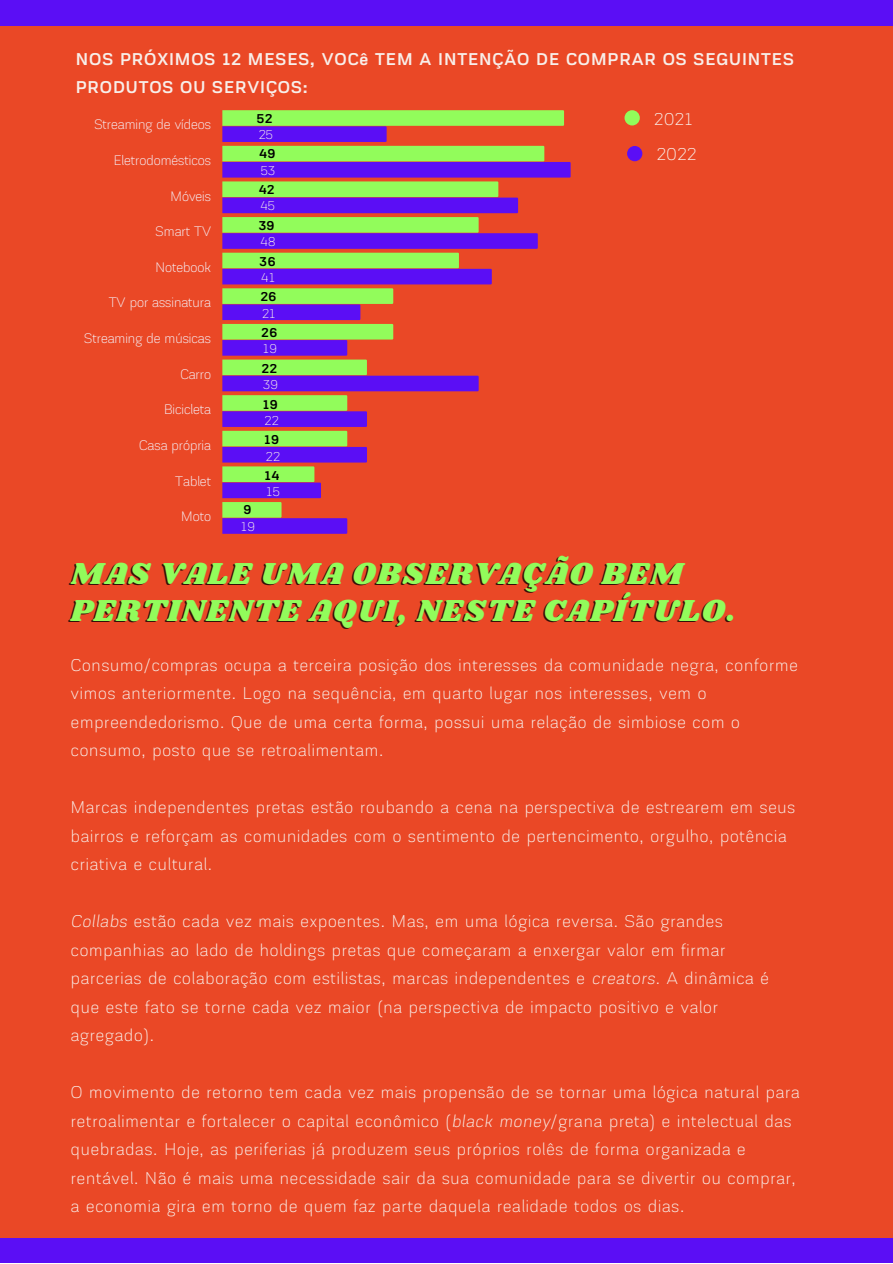
<style>
.page{position:relative;width:893px;height:1264px;background:#fff}
.page>*{position:absolute;margin:0;border:0;box-sizing:border-box;transform-origin:0 0}
.t1{font:31.5px/37px "Shrikhand";letter-spacing:.05em;color:rgb(0 0 0/.78)}
.t2{font:18px/28.5px "Akzentica 4 F Light";letter-spacing:.05em;color:#f8efea}
.t3{font:700 18px/28px "Akzentica 4 F Semi";letter-spacing:.05em;color:#f8efea}
.t4{font:14.55px "Akzentica 4 F Light";color:#f4f0f7}
.t5{font:13.5px "Akzentica 4 F Light";letter-spacing:.05em;color:#f8efea}
.t6{font:700 13.5px "Akzentica 4 F Semi";letter-spacing:.05em;color:#000}
.s1{font-style:italic}
</style>
<div class="page">
<div style="left:0;top:0;width:892px;height:1262px;background:#5b0ef5"></div>
<div style="left:0;top:26px;width:892px;height:1211px;background:#ea4826"></div>
<svg style="left:222px;top:110px;width:348px;height:424px"></svg>
<div style="left:624px;top:110px;width:15px;height:15px;background:#92fc5b;border-radius:50%"></div>
<div style="left:627px;top:146px;width:15px;height:15px;background:#5b0ef5;border-radius:50%"></div>
<p class="t3" style="left:76px;top:46px;width:719px">NOS PRÓXIMOS 12 MESES, VOCê TEM A INTENÇÃO DE COMPRAR OS SEGUINTES<br>PRODUTOS OU SERVIÇOS:</p>
<p class="t4" style="left:94px;top:119px;width:118px">Streaming de vídeos</p>
<p class="t4" style="left:114px;top:155px;width:99px">Eletrodomésticos</p>
<p class="t4" style="left:170px;top:190px;width:42px">Móveis</p>
<p class="t4" style="left:156px;top:226px;width:57px">Smart TV</p>
<p class="t4" style="left:155px;top:261px;width:57px">Notebook</p>
<p class="t4" style="left:109px;top:297px;width:104px">TV por assinatura</p>
<p class="t4" style="left:84px;top:333px;width:128px">Streaming de músicas</p>
<p class="t4" style="left:180px;top:368px;width:32px">Carro</p>
<p class="t4" style="left:164px;top:404px;width:48px">Bicicleta</p>
<p class="t4" style="left:139px;top:439px;width:73px">Casa própria</p>
<p class="t4" style="left:175px;top:475px;width:37px">Tablet</p>
<p class="t4" style="left:181px;top:511px;width:31px">Moto</p>
<p class="t6" style="left:257px;top:113px;width:17px">52</p>
<p class="t5" style="left:259px;top:129px;width:15px">25</p>
<p class="t2" style="left:654px;top:106px;width:40px">2021</p>
<p class="t6" style="left:259px;top:149px;width:17px">49</p>
<p class="t2" style="left:657px;top:142px;width:41px">2022</p>
<p class="t5" style="left:261px;top:165px;width:15px">53</p>
<p class="t6" style="left:259px;top:185px;width:17px">42</p>
<p class="t5" style="left:261px;top:201px;width:16px">45</p>
<p class="t6" style="left:259px;top:220px;width:17px">39</p>
<p class="t5" style="left:261px;top:237px;width:16px">48</p>
<p class="t6" style="left:260px;top:256px;width:17px">36</p>
<p class="t5" style="left:261px;top:272px;width:15px">41</p>
<p class="t6" style="left:261px;top:292px;width:17px">26</p>
<p class="t5" style="left:262px;top:308px;width:15px">21</p>
<p class="t6" style="left:261px;top:327px;width:17px">26</p>
<p class="t5" style="left:263px;top:344px;width:15px">19</p>
<p class="t6" style="left:262px;top:363px;width:17px">22</p>
<p class="t5" style="left:263px;top:380px;width:16px">39</p>
<p class="t6" style="left:263px;top:399px;width:16px">19</p>
<p class="t5" style="left:265px;top:415px;width:15px">22</p>
<p class="t6" style="left:264px;top:435px;width:16px">19</p>
<p class="t5" style="left:266px;top:451px;width:15px">22</p>
<p class="t6" style="left:265px;top:470px;width:16px">14</p>
<p class="t5" style="left:266px;top:487px;width:15px">15</p>
<p class="t6" style="left:244px;top:505px;width:9px">9</p>
<p class="t5" style="left:241px;top:521px;width:15px">19</p>
<h1 class="t1" style="left:69px;top:557px;width:666px">MAS VALE UMA OBSERVAÇÃO BEM<br>PERTINENTE AQUI, NESTE CAPÍTULO.</h1>
<p class="t2" style="left:71px;top:652px;width:728px">Consumo/compras ocupa a terceira posição dos interesses da comunidade negra, conforme vimos anteriormente. Logo na sequência, em quarto lugar nos interesses, vem o empreendedorismo. Que de uma certa forma, possui uma relação de simbiose com o consumo, posto que se retroalimentam.</p>
<p class="t2" style="left:71px;top:794px;width:725px">Marcas independentes pretas estão roubando a cena na perspectiva de estrearem em seus bairros e reforçam as comunidades com o sentimento de pertencimento, orgulho, potência criativa e cultural.</p>
<p class="t2" style="left:71px;top:908px;width:699px"><span class="s1">Collabs</span> estão cada vez mais expoentes. Mas, em uma lógica reversa. São grandes companhias ao lado de holdings pretas que começaram a enxergar valor em firmar parcerias de colaboração com estilistas, marcas independentes e <span class="s1">creators</span>. A dinâmica é que este fato se torne cada vez maior (na perspectiva de impacto positivo e valor agregado).</p>
<p class="t2" style="left:71px;top:1079px;width:730px">O movimento de retorno tem cada vez mais propensão de se tornar uma lógica natural para retroalimentar e fortalecer o capital econômico (<span class="s1">black money</span>/grana preta) e intelectual das quebradas. Hoje, as periferias já produzem seus próprios rolês de forma organizada e rentável. Não é mais uma necessidade sair da sua comunidade para se divertir ou comprar, a economia gira em torno de quem faz parte daquela realidade todos os dias.</p>
</div>
